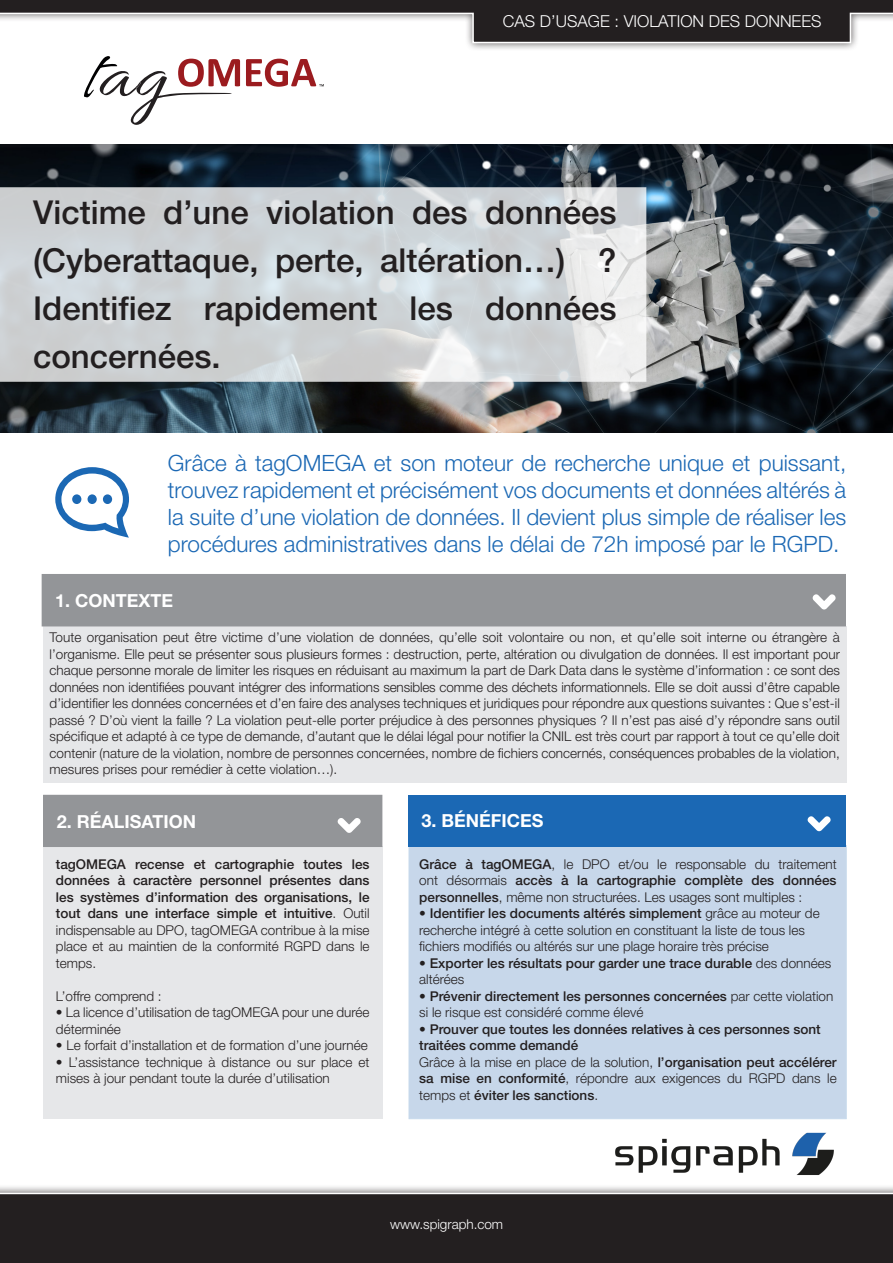
<style>
.page{position:relative;width:893px;height:1263px;background:#fff}
.page>*{position:absolute;margin:0;border:0;box-sizing:border-box;transform-origin:0 0}
.t1{font:500 33px/48px "Helvetica Neue LT Std";color:#231f20;text-align:justify}
.t2{font:300 22.5px/27px "Helvetica Neue LT Std";color:#1b68b4;text-align:justify}
.t3{font:700 18px "Helvetica Neue LT Std";color:#fff}
.t4{font:300 16.5px "Helvetica Neue LT Std";color:#fff}
.t5{font:300 13.5px/16.5px "Helvetica Neue LT Std";color:#231f20}
.t6{font:500 13.5px/16.5px "Helvetica Neue LT Std";color:#231f20}
.t7{font:300 13.5px "Helvetica Neue LT Std";color:#fff}
.s1{font-weight:300}
.s2{font-weight:500}
</style>
<div class="page">
<img style="left:0;top:145px;width:893px;height:288px">
<div style="left:43px;top:626px;width:803px;height:156px;background:#e6e7e9"></div>
<div style="left:42px;top:574px;width:803px;height:52px;background:#939598"></div>
<svg style="left:812px;top:594px;width:24px;height:16px"></svg>
<div style="left:43px;top:846px;width:339px;height:273px;background:#e6e7e9"></div>
<div style="left:44px;top:795px;width:338px;height:51px;background:#939598"></div>
<div style="left:43px;top:795px;width:339px;height:52px;border:1px solid #939598"></div>
<div style="left:409px;top:845px;width:438px;height:274px;background:#c7d7ea;border:1px solid #1b68b4"></div>
<div style="left:409px;top:795px;width:437px;height:51px;background:#1b68b4"></div>
<svg style="left:807px;top:816px;width:24px;height:15px"></svg>
<div style="left:0;top:0;width:893px;height:51px;background:#231f20;opacity:.75"></div>
<svg style="left:0;top:0;width:893px;height:44px"></svg>
<div style="left:0;top:1184px;width:893px;height:79px;background:#231f20;opacity:.75"></div>
<div style="left:0;top:1193px;width:893px;height:70px;background:#231f20"></div>
<img style="left:597px;top:1119px;width:249px;height:56px">
<svg style="left:55px;top:467px;width:74px;height:71px"></svg>
<svg style="left:0;top:187px;width:646px;height:195px;background:#d1d6d8"></svg>
<svg style="left:337px;top:818px;width:24px;height:15px"></svg>
<svg style="left:84px;top:56px;width:156px;height:69px"></svg>
<svg style="left:246px;top:59px;width:78px;height:28px"></svg>
<p class="t4" style="left:503px;top:11px;width:320px">CAS D’USAGE : VIOLATION DES DONNEES</p>
<p class="t1" style="left:33px;top:188px;width:585px">Victime d’une violation des données (Cyberattaque, perte, altération…) ?<br>Identifiez rapidement les données concernées.</p>
<p class="t2" style="left:168px;top:449px;width:680px">Grâce à tagOMEGA et son moteur de recherche unique et puissant, trouvez rapidement et précisément vos documents et données altérés à la suite d’une violation de données. Il devient plus simple de réaliser les procédures administratives dans le délai de 72h imposé par le RGPD.</p>
<p class="t3" style="left:55px;top:589px;width:120px">1. CONTEXTE</p>
<p class="t5" style="left:50px;top:629px;width:792px;text-align:justify">Toute organisation peut être victime d’une violation de données, qu’elle soit volontaire ou non, et qu’elle soit interne ou étrangère à l’organisme. Elle peut se présenter sous plusieurs formes : destruction, perte, altération ou divulgation de données. Il est important pour chaque personne morale de limiter les risques en réduisant au maximum la part de Dark Data dans le système d’information : ce sont des données non identifiées pouvant intégrer des informations sensibles comme des déchets informationnels. Elle se doit aussi d’être capable d’identifier les données concernées et d’en faire des analyses techniques et juridiques pour répondre aux questions suivantes : Que s’est-il passé ? D’où vient la faille ? La violation peut-elle porter préjudice à des personnes physiques ? Il n’est pas aisé d’y répondre sans outil spécifique et adapté à ce type de demande, d’autant que le délai légal pour notifier la CNIL est très court par rapport à tout ce qu’elle doit contenir (nature de la violation, nombre de personnes concernées, nombre de fichiers concernés, conséquences probables de la violation, mesures prises pour remédier à cette violation…).</p>
<p class="t3" style="left:57px;top:810px;width:141px">2. RÉALISATION</p>
<p class="t3" style="left:421px;top:809px;width:124px">3. BÉNÉFICES</p>
<p class="t6" style="left:56px;top:856px;width:315px;text-align:justify">tagOMEGA recense et cartographie toutes les données à caractère personnel présentes dans les systèmes d’information des organisations, le tout dans une interface simple et intuitive<span class="s1">. Outil indispensable au DPO, tagOMEGA contribue à la mise place et au maintien de la conformité RGPD dans le temps.</span></p>
<p class="t5" style="left:56px;top:988px;width:107px">L’offre comprend :</p>
<p class="t5" style="left:56px;top:1004px;width:315px">• La licence d’utilisation de tagOMEGA pour une durée déterminée</p>
<p class="t5" style="left:56px;top:1037px;width:313px">• Le forfait d’installation et de formation d’une journée</p>
<p class="t5" style="left:56px;top:1054px;width:315px">• L’assistance technique à distance ou sur place et mises à jour pendant toute la durée d’utilisation</p>
<p class="t5" style="left:419px;top:855px;width:419px;text-align:justify"><span class="s2">Grâce à tagOMEGA</span>, le DPO et/ou le responsable du traitement ont désormais <span class="s2">accès à la cartographie complète des données personnelles</span>, même non structurées. Les usages sont multiples :</p>
<p class="t5" style="left:419px;top:905px;width:402px">• <span class="s2">Identifier les documents altérés simplement</span> grâce au moteur de recherche intégré à cette solution en constituant la liste de tous les fichiers modifiés ou altérés sur une plage horaire très précise</p>
<p class="t6" style="left:419px;top:954px;width:413px"><span class="s1">•</span> Exporter les résultats pour garder une trace durable <span class="s1">des données altérées</span></p>
<p class="t5" style="left:419px;top:987px;width:415px">• <span class="s2">Prévenir directement les personnes concernées</span> par cette violation si le risque est considéré comme élevé</p>
<p class="t6" style="left:419px;top:1020px;width:403px"><span class="s1">•</span> Prouver que toutes les données relatives à ces personnes sont traitées comme demandé</p>
<p class="t5" style="left:419px;top:1053px;width:419px;text-align:justify">Grâce à la mise en place de la solution, <span class="s2">l’organisation peut accélérer sa mise en conformité</span>, répondre aux exigences du RGPD dans le temps et <span class="s2">éviter les sanctions</span>.</p>
<p class="t7" style="left:390px;top:1216px;width:115px">www.spigraph.com</p>
</div>
